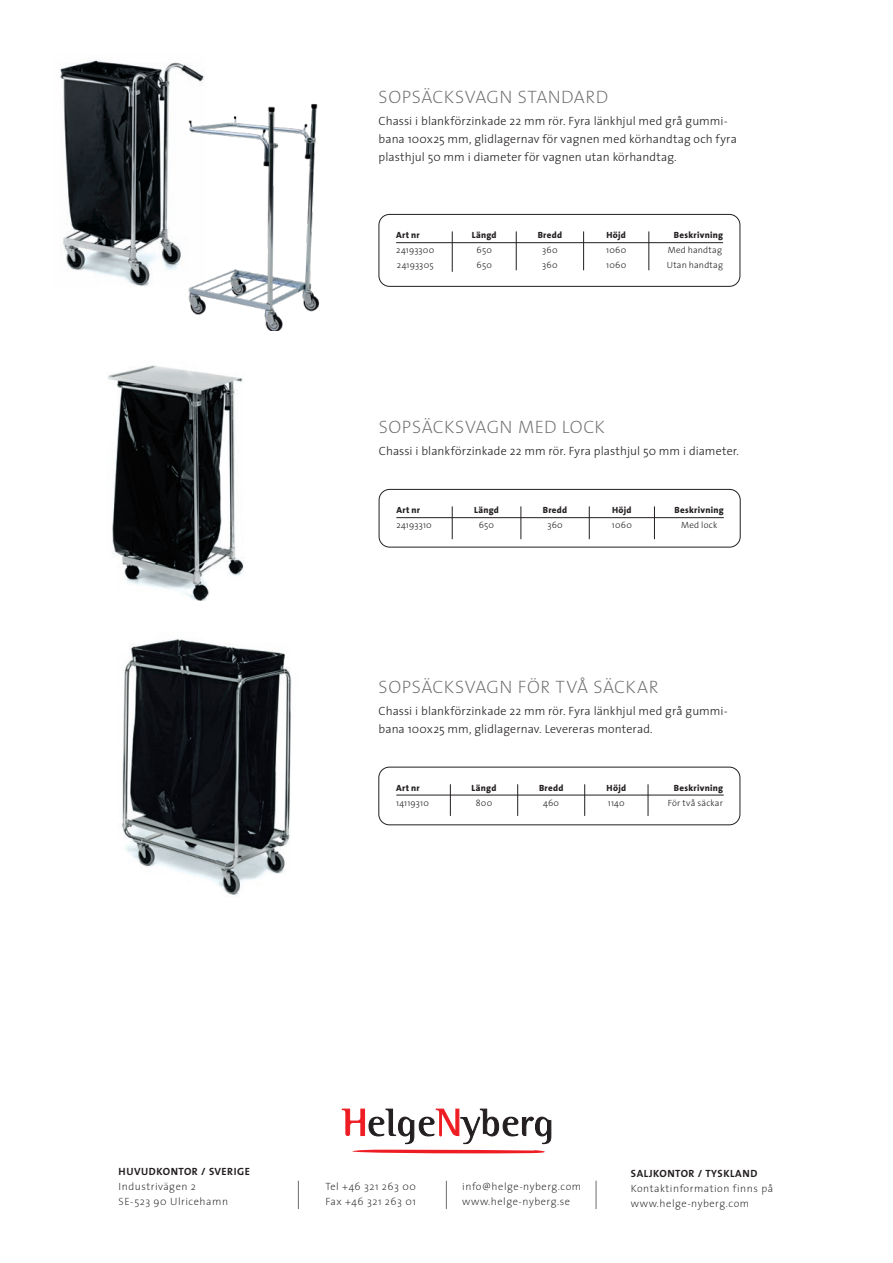
<style>
.page{position:relative;width:893px;height:1263px;background:#fff}
.page>*{position:absolute;margin:0;border:0;box-sizing:border-box;transform-origin:0 0}
.Produktnamn_1{font:200 18px "The Sans";letter-spacing:.025em;color:#6c6d70}
.Produkt_text{font:300 12px/18px "The Sans";letter-spacing:.005em;color:#231f20}
.Ingress_mini{font:200 10.5px/15px "The Sans";letter-spacing:.05em;color:#231f20}
.Ingress_mini-2{font:10.5px "The Sans Bold Caps";letter-spacing:.05em;color:#231f20}
.Art_nummer{font:300 9px "The Sans";letter-spacing:.02em;color:#231f20}
.Art_nummer-2{font:800 9px "The Sans";letter-spacing:.03em;color:#231f20}
</style>
<div class="page">
<svg style="left:342px;top:1109px;width:209px;height:35px"></svg>
<svg style="left:352px;top:1150px;width:193px;height:3px"></svg>
<img style="left:60px;top:60px;width:145px;height:226px">
<img style="left:108px;top:365px;width:136px;height:236px">
<img style="left:121px;top:639px;width:171px;height:256px">
<img style="left:159px;top:98px;width:161px;height:232px">
<svg style="left:298px;top:1181px;width:1px;height:28px"></svg>
<svg style="left:446px;top:1181px;width:1px;height:28px"></svg>
<svg style="left:596px;top:1181px;width:1px;height:28px"></svg>
<div style="left:379px;top:214px;width:361px;height:72px;border:1px solid #231f20;border-radius:11px"></div>
<hr style="left:516px;top:231px;width:1px;height:39px;background:#231f20">
<hr style="left:583px;top:231px;width:1px;height:39px;background:#231f20">
<hr style="left:452px;top:231px;width:1px;height:41px;background:#231f20">
<hr style="left:649px;top:231px;width:1px;height:39px;background:#231f20">
<hr style="left:396px;top:242px;width:327px;height:1px;background:#231f20">
<div style="left:379px;top:489px;width:361px;height:58px;border:1px solid #231f20;border-radius:11px"></div>
<hr style="left:521px;top:506px;width:1px;height:33px;background:#231f20">
<hr style="left:589px;top:506px;width:1px;height:33px;background:#231f20">
<hr style="left:452px;top:506px;width:1px;height:33px;background:#231f20">
<hr style="left:654px;top:506px;width:1px;height:33px;background:#231f20">
<hr style="left:396px;top:517px;width:328px;height:1px;background:#231f20">
<hr style="left:396px;top:795px;width:328px;height:1px;background:#231f20">
<div style="left:379px;top:767px;width:361px;height:58px;border:1px solid #231f20;border-radius:11px"></div>
<hr style="left:517px;top:784px;width:1px;height:32px;background:#231f20">
<hr style="left:584px;top:784px;width:1px;height:32px;background:#231f20">
<hr style="left:450px;top:784px;width:1px;height:32px;background:#231f20">
<hr style="left:648px;top:784px;width:1px;height:32px;background:#231f20">
<p class="Produktnamn_1" style="left:379px;top:82px;width:231px">SOPSÄCKSVAGN STANDARD</p>
<p class="Produkt_text" style="left:379px;top:112px;width:360px">Chassi i blankförzinkade 22 mm rör. Fyra länkhjul med grå gummi&shy;bana 100x25 mm, glidlagernav för vagnen med körhandtag och fyra plasthjul 50 mm i diameter för vagnen utan körhandtag.</p>
<p class="Art_nummer-2" style="left:396px;top:227px;width:25px">Art nr</p>
<p class="Art_nummer" style="left:396px;top:243px;width:40px">24193300</p>
<p class="Art_nummer" style="left:397px;top:258px;width:38px">24193305</p>
<p class="Art_nummer-2" style="left:472px;top:227px;width:26px">Längd</p>
<p class="Art_nummer" style="left:477px;top:243px;width:17px">650</p>
<p class="Art_nummer" style="left:477px;top:258px;width:17px">650</p>
<p class="Art_nummer-2" style="left:538px;top:227px;width:26px">Bredd</p>
<p class="Art_nummer" style="left:542px;top:243px;width:17px">360</p>
<p class="Art_nummer" style="left:542px;top:258px;width:17px">360</p>
<p class="Art_nummer-2" style="left:606px;top:227px;width:21px">Höjd</p>
<p class="Art_nummer" style="left:606px;top:243px;width:22px">1060</p>
<p class="Art_nummer" style="left:606px;top:258px;width:22px">1060</p>
<p class="Art_nummer-2" style="left:674px;top:227px;width:51px">Beskrivning</p>
<p class="Art_nummer" style="left:668px;top:243px;width:56px">Med handtag</p>
<p class="Art_nummer" style="left:667px;top:258px;width:58px">Utan handtag</p>
<p class="Produktnamn_1" style="left:379px;top:412px;width:228px">SOPSÄCKSVAGN MED LOCK</p>
<p class="Produkt_text" style="left:379px;top:442px;width:362px">Chassi i blankförzinkade 22 mm rör. Fyra plasthjul 50 mm i diameter.</p>
<p class="Art_nummer-2" style="left:396px;top:502px;width:25px">Art nr</p>
<p class="Art_nummer" style="left:396px;top:517px;width:37px">24193310</p>
<p class="Art_nummer-2" style="left:474px;top:502px;width:26px">Längd</p>
<p class="Art_nummer" style="left:479px;top:517px;width:17px">650</p>
<p class="Art_nummer-2" style="left:543px;top:502px;width:26px">Bredd</p>
<p class="Art_nummer" style="left:547px;top:517px;width:17px">360</p>
<p class="Art_nummer-2" style="left:612px;top:502px;width:21px">Höjd</p>
<p class="Art_nummer" style="left:612px;top:517px;width:22px">1060</p>
<p class="Art_nummer-2" style="left:675px;top:502px;width:51px">Beskrivning</p>
<p class="Art_nummer" style="left:681px;top:517px;width:38px">Med lock</p>
<p class="Produktnamn_1" style="left:379px;top:672px;width:281px">SOPSÄCKSVAGN FÖR TVÅ SÄCKAR</p>
<p class="Produkt_text" style="left:379px;top:701px;width:351px">Chassi i blankförzinkade 22 mm rör. Fyra länkhjul med grå gummi&shy;bana 100x25 mm, glidlagernav. Levereras monterad.</p>
<p class="Art_nummer-2" style="left:396px;top:780px;width:25px">Art nr</p>
<p class="Art_nummer" style="left:396px;top:795px;width:34px">14119310</p>
<p class="Art_nummer-2" style="left:472px;top:780px;width:26px">Längd</p>
<p class="Art_nummer" style="left:476px;top:795px;width:18px">800</p>
<p class="Art_nummer-2" style="left:539px;top:780px;width:26px">Bredd</p>
<p class="Art_nummer" style="left:543px;top:795px;width:18px">460</p>
<p class="Art_nummer-2" style="left:607px;top:780px;width:21px">Höjd</p>
<p class="Art_nummer" style="left:608px;top:795px;width:19px">1140</p>
<p class="Art_nummer-2" style="left:674px;top:780px;width:51px">Beskrivning</p>
<p class="Art_nummer" style="left:668px;top:795px;width:57px">För två säckar</p>
<p class="Ingress_mini-2" style="left:119px;top:1162px;width:133px">HUVUDKONTOR / SVERIGE</p>
<p class="Ingress_mini" style="left:119px;top:1178px;width:111px">Industrivägen 2<br>SE-523 90 Ulricehamn</p>
<p class="Ingress_mini" style="left:326px;top:1179px;width:92px">Tel +46 321 263 00</p>
<p class="Ingress_mini" style="left:326px;top:1194px;width:92px">Fax +46 321 263 01</p>
<p class="Ingress_mini" style="left:462px;top:1179px;width:120px">info@helge-nyberg.com</p>
<p class="Ingress_mini" style="left:462px;top:1194px;width:109px">www.helge-nyberg.se</p>
<p class="Ingress_mini-2" style="left:631px;top:1164px;width:128px">SALJKONTOR / TYSKLAND</p>
<p class="Ingress_mini" style="left:631px;top:1180px;width:144px">Kontaktinformation finns på</p>
<p class="Ingress_mini" style="left:631px;top:1195px;width:120px">www.helge-nyberg.com</p>
</div>
